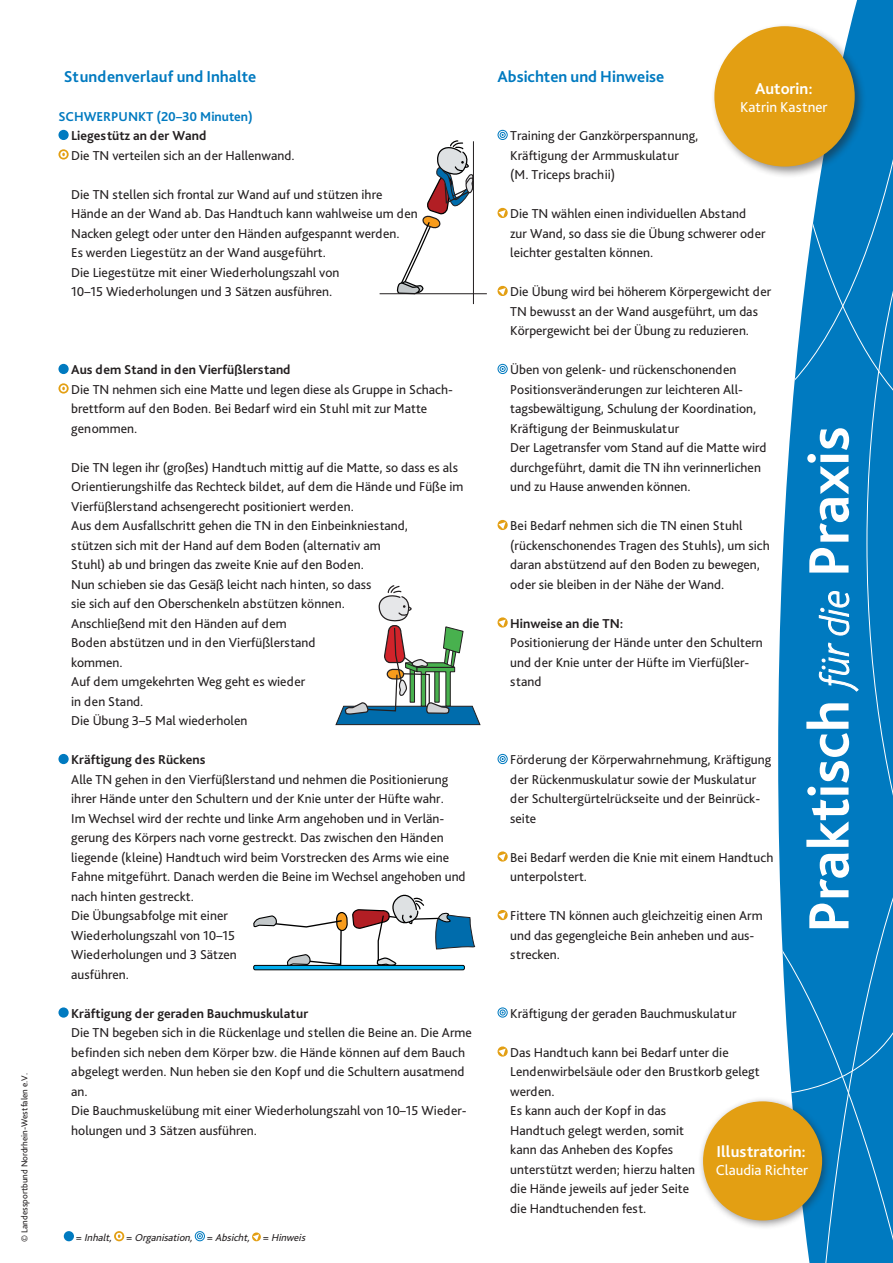
<style>
.page{position:relative;width:893px;height:1263px;background:#fff}
.page>*{position:absolute;margin:0;border:0;box-sizing:border-box;transform-origin:0 0}
.t1{font:700 16.5px "Bliss Pro";color:#007ac0}
.t2{font:700 16.5px "Bliss Pro";color:#fff}
.t3{font:15px "Bliss Pro";color:#fff}
.t4{font:13.5px/19.5px "Bliss Pro";color:#231f20}
.t5{font:700 13.5px "Bliss Pro";color:#231f20}
.t6{font:700 13.5px "Bliss Pro";color:#007ac0}
.t7{font:italic 10.5px "Bliss Pro";color:#231f20}
.t8{font:9px "Bliss Pro";color:#231f20}
.s1{font-style:normal}
</style>
<div class="page">
<svg style="left:852px;top:0;width:41px;height:18px"></svg>
<div style="left:807px;top:1096px;width:86px;height:167px;background:#007ac0"></div>
<svg style="left:778px;top:18px;width:115px;height:1078px;background:#288fca"></svg>
<div style="left:58px;top:130px;width:11px;height:10px;background:#007ac0;border-radius:50%"></div>
<svg style="left:58px;top:149px;width:11px;height:11px"></svg>
<svg style="left:60px;top:151px;width:7px;height:7px"></svg>
<div style="left:58px;top:364px;width:11px;height:10px;background:#007ac0;border-radius:50%"></div>
<svg style="left:58px;top:383px;width:11px;height:11px"></svg>
<svg style="left:60px;top:385px;width:7px;height:7px"></svg>
<div style="left:58px;top:754px;width:11px;height:10px;background:#007ac0;border-radius:50%"></div>
<div style="left:58px;top:1007px;width:11px;height:11px;background:#007ac0;border-radius:50%"></div>
<svg style="left:497px;top:130px;width:11px;height:10px"></svg>
<svg style="left:497px;top:207px;width:11px;height:11px"></svg>
<svg style="left:497px;top:285px;width:11px;height:11px"></svg>
<svg style="left:497px;top:364px;width:11px;height:10px"></svg>
<svg style="left:497px;top:519px;width:11px;height:11px"></svg>
<svg style="left:497px;top:617px;width:11px;height:11px"></svg>
<svg style="left:497px;top:754px;width:11px;height:10px"></svg>
<svg style="left:497px;top:851px;width:11px;height:11px"></svg>
<svg style="left:497px;top:910px;width:11px;height:11px"></svg>
<svg style="left:497px;top:1007px;width:11px;height:11px"></svg>
<svg style="left:497px;top:1046px;width:11px;height:11px"></svg>
<div style="left:710px;top:22px;width:157px;height:157px;background:#231f20;opacity:.5"></div>
<div style="left:715px;top:27px;width:139px;height:139px;background:#e39f13;border-radius:50%"></div>
<div style="left:64px;top:1231px;width:10px;height:10px;background:#007ac0;border-radius:50%"></div>
<svg style="left:114px;top:1231px;width:10px;height:10px"></svg>
<svg style="left:116px;top:1233px;width:6px;height:6px"></svg>
<svg style="left:195px;top:1231px;width:10px;height:10px"></svg>
<svg style="left:252px;top:1232px;width:9px;height:10px"></svg>
<div style="left:697px;top:1095px;width:135px;height:135px;background:#231f20;opacity:.5"></div>
<div style="left:704px;top:1102px;width:117px;height:117px;background:#e39f13;border-radius:50%"></div>
<div style="left:703px;top:1101px;width:119px;height:119px;border:2px solid #e39f13;border-radius:50%"></div>
<svg style="left:335px;top:585px;width:146px;height:140px"></svg>
<div style="left:254px;top:965px;width:210px;height:5px;background:#00aeef;border-radius:2px"></div>
<div style="left:253px;top:965px;width:212px;height:5px;border:1px solid #000;border-radius:2px"></div>
<svg style="left:253px;top:894px;width:223px;height:72px"></svg>
<hr style="left:380px;top:293px;width:107px;height:1px;background:#231f20">
<hr style="left:473px;top:141px;width:1px;height:163px;background:#231f20">
<svg style="left:396px;top:140px;width:78px;height:154px"></svg>
<p class="t8" style="left:19px;top:1242px;width:170px;rotate:-90deg">© Landessportbund Nordrhein-Westfalen e.V.</p>
<p class="t1" style="left:64px;top:66px;width:194px">Stundenverlauf und Inhalte</p>
<p class="t1" style="left:497px;top:66px;width:168px">Absichten und Hinweise</p>
<p class="t2" style="left:755px;top:78px;width:59px">Autorin:</p>
<p class="t3" style="left:740px;top:97px;width:89px">Katrin Kastner</p>
<p class="t6" style="left:58px;top:108px;width:196px">SCHWERPUNKT (20–30 Minuten)</p>
<p class="t5" style="left:71px;top:127px;width:137px">Liegestütz an der Wand</p>
<p class="t4" style="left:71px;top:145px;width:225px">Die TN verteilen sich an der Hallenwand.</p>
<p class="t4" style="left:71px;top:184px;width:348px">Die TN stellen sich frontal zur Wand auf und stützen ihre Hände an der Wand ab. Das Handtuch kann wahlweise um den Nacken gelegt oder unter den Händen aufgespannt werden.<br>Es werden Liegestütz an der Wand ausgeführt.<br>Die Liegestütze mit einer Wiederholungszahl von<br>10–15 Wiederholungen und 3 Sätzen ausführen.</p>
<p class="t4" style="left:510px;top:125px;width:190px">Training der Ganzkörperspannung,<br>Kräftigung der Armmuskulatur (M. Triceps brachii)</p>
<p class="t4" style="left:510px;top:203px;width:257px">Die TN wählen einen individuellen Abstand zur Wand, so dass sie die Übung schwerer oder leichter gestalten können.</p>
<p class="t4" style="left:510px;top:281px;width:262px">Die Übung wird bei höherem Körpergewicht der<br>TN bewusst an der Wand ausgeführt, um das<br>Körpergewicht bei der Übung zu reduzieren.</p>
<p class="t4" style="left:510px;top:359px;width:258px">Üben von gelenk- und rückenschonenden Positionsveränderungen zur leichteren All&shy;tagsbewältigung, Schulung der Koordination, Kräftigung der Beinmuskulatur<br>Der Lagetransfer vom Stand auf die Matte wird durchgeführt, damit die TN ihn verinnerlichen und zu Hause anwenden können.</p>
<p class="t4" style="left:510px;top:515px;width:261px">Bei Bedarf nehmen sich die TN einen Stuhl (rückenschonendes Tragen des Stuhls), um sich daran abstützend auf den Boden zu bewegen, oder sie bleiben in der Nähe der Wand.</p>
<p class="t5" style="left:510px;top:615px;width:115px">Hinweise an die TN:</p>
<p class="t4" style="left:510px;top:632px;width:254px">Positionierung der Hände unter den Schultern und der Knie unter der Hüfte im Vierfüßler&shy;stand</p>
<p class="t5" style="left:71px;top:361px;width:221px">Aus dem Stand in den Vierfüßlerstand</p>
<p class="t4" style="left:71px;top:379px;width:383px">Die TN nehmen sich eine Matte und legen diese als Gruppe in Schach&shy;brettform auf den Boden. Bei Bedarf wird ein Stuhl mit zur Matte genommen.</p>
<p class="t4" style="left:71px;top:457px;width:394px">Die TN legen ihr (großes) Handtuch mittig auf die Matte, so dass es als Orientierungshilfe das Rechteck bildet, auf dem die Hände und Füße im Vierfüßlerstand achsengerecht positioniert werden.<br>Aus dem Ausfallschritt gehen die TN in den Einbeinkniestand,<br>stützen sich mit der Hand auf dem Boden (alternativ am<br>Stuhl) ab und bringen das zweite Knie auf den Boden.<br>Nun schieben sie das Gesäß leicht nach hinten, so dass<br>sie sich auf den Oberschenkeln abstützen können.<br>Anschließend mit den Händen auf dem<br>Boden abstützen und in den Vierfüßlerstand<br>kommen.<br>Auf dem umgekehrten Weg geht es wieder<br>in den Stand.<br>Die Übung 3–5 Mal wiederholen</p>
<p class="t5" style="left:71px;top:751px;width:136px">Kräftigung des Rückens</p>
<p class="t4" style="left:71px;top:769px;width:396px">Alle TN gehen in den Vierfüßlerstand und nehmen die Positionierung ihrer Hände unter den Schultern und der Knie unter der Hüfte wahr.<br>Im Wechsel wird der rechte und linke Arm angehoben und in Verlän&shy;gerung des Körpers nach vorne gestreckt. Das zwischen den Händen liegende (kleine) Handtuch wird beim Vorstrecken des Arms wie eine Fahne mitgeführt. Danach werden die Beine im Wechsel angehoben und nach hinten gestreckt.<br>Die Übungsabfolge mit einer<br>Wiederholungszahl von 10–15<br>Wiederholungen und 3 Sätzen<br>ausführen.</p>
<p class="t5" style="left:71px;top:1005px;width:239px">Kräftigung der geraden Bauchmuskulatur</p>
<p class="t4" style="left:71px;top:1022px;width:402px">Die TN begeben sich in die Rückenlage und stellen die Beine an. Die Arme befinden sich neben dem Körper bzw. die Hände können auf dem Bauch abgelegt werden. Nun heben sie den Kopf und die Schultern ausatmend an.<br>Die Bauchmuskelübung mit einer Wiederholungszahl von 10–15 Wieder&shy;holungen und 3 Sätzen ausführen.</p>
<p class="t4" style="left:510px;top:749px;width:262px">Förderung der Körperwahrnehmung, Kräftigung der Rückenmuskulatur sowie der Muskulatur der Schultergürtelrückseite und der Beinrück&shy;seite</p>
<p class="t4" style="left:510px;top:847px;width:265px">Bei Bedarf werden die Knie mit einem Handtuch unterpolstert.</p>
<p class="t4" style="left:510px;top:905px;width:254px">Fittere TN können auch gleichzeitig einen Arm und das gegengleiche Bein anheben und aus&shy;strecken.</p>
<p class="t4" style="left:510px;top:1003px;width:228px">Kräftigung der geraden Bauchmuskulatur</p>
<p class="t4" style="left:510px;top:1042px;width:251px">Das Handtuch kann bei Bedarf unter die<br>Lendenwirbelsäule oder den Brustkorb gelegt werden.<br>Es kann auch der Kopf in das<br>Handtuch gelegt werden, somit<br>kann das Anheben des Kopfes<br>unterstützt werden; hierzu halten<br>die Hände jeweils auf jeder Seite<br>die Handtuchenden fest.</p>
<p class="t2" style="left:717px;top:1141px;width:91px">Illustratorin:</p>
<p class="t3" style="left:716px;top:1161px;width:94px">Claudia Richter</p>
<p class="t7" style="left:76px;top:1231px;width:233px"><span class="s1">=</span> Inhalt, <span class="s1">=</span> Organisation, <span class="s1">=</span> Absicht, <span class="s1">=</span> Hinweis</p>
</div>
